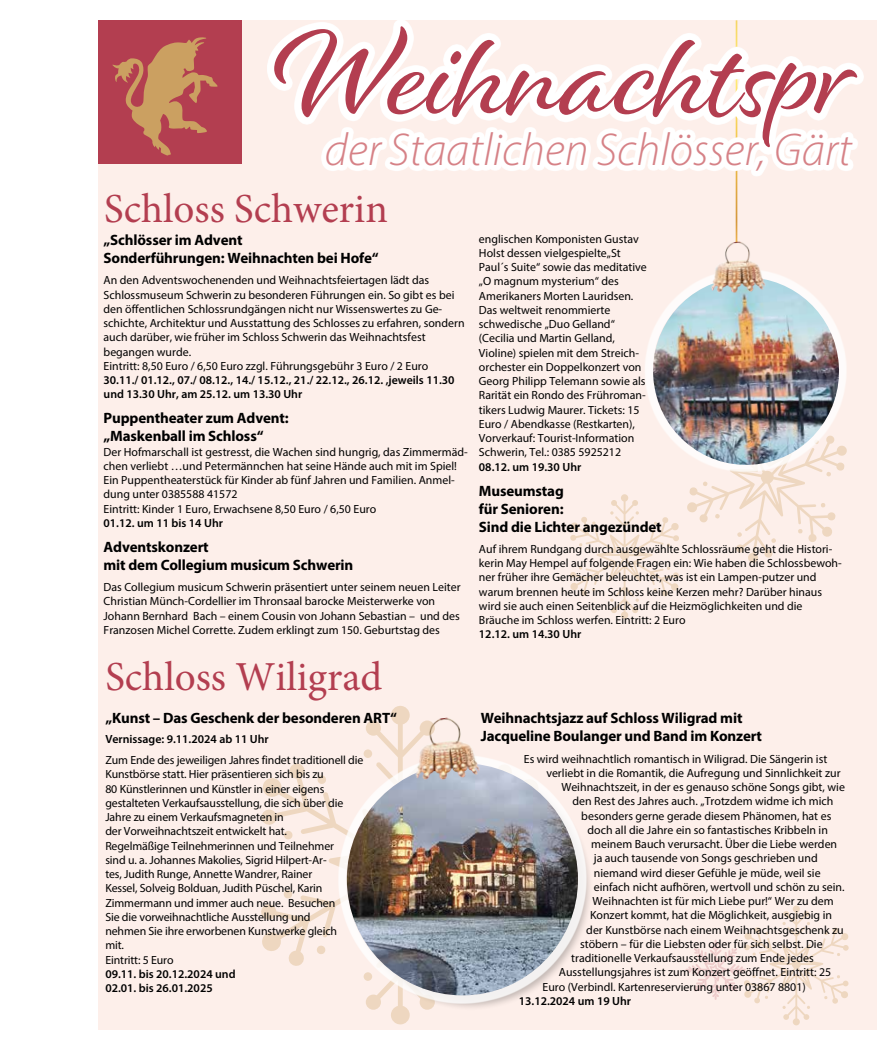
<style>
.page{position:relative;width:877px;height:1049px;background:#fff}
.page>*{position:absolute;margin:0;border:0;box-sizing:border-box;transform-origin:0 0}
.t1{font:126.12px "Alisha";color:#b33e50}
.t2{font:italic 300 46.25px "Myriad Pro";color:#d68287}
.t3{font:41.25px "Minion Pro";color:#b33e50}
.t4{font:700 15px/18px "Myriad Pro";letter-spacing:-.01em;color:#000}
.t5{font:11.88px/14.2px "Myriad Pro";color:#000}
.t6{font:600 11.88px/14.2px "Myriad Pro";color:#000}
</style>
<div class="page">
<div style="left:98px;top:20px;width:779px;height:1009px;background:#fdefea"></div>
<svg style="left:261px;top:706px;width:200px;height:318px"></svg>
<svg style="left:283px;top:830px;width:10px;height:10px"></svg>
<svg style="left:317px;top:775px;width:10px;height:9px"></svg>
<svg style="left:685px;top:905px;width:164px;height:120px"></svg>
<svg style="left:570px;top:494px;width:109px;height:125px"></svg>
<svg style="left:687px;top:480px;width:149px;height:83px"></svg>
<div style="left:98px;top:20px;width:144px;height:144px;background:#b33e50"></div>
<svg style="left:112px;top:37px;width:106px;height:118px"></svg>
<div style="left:349px;top:765px;width:245px;height:246px;background:#000;opacity:.24"></div>
<div style="left:338px;top:755px;width:248px;height:249px;background:#fff;opacity:.82"></div>
<img style="left:347px;top:763px;width:231px;height:232px">
<img style="left:410px;top:734px;width:77px;height:51px">
<svg style="left:736px;top:180px;width:1px;height:55px"></svg>
<svg style="left:645px;top:273px;width:202px;height:207px"></svg>
<img style="left:650px;top:277px;width:192px;height:191px">
<img style="left:707px;top:258px;width:65px;height:39px">
<div style="left:267px;top:19px;width:610px;height:140px;background:linear-gradient(to right,#fef9f7,#fef6f2)"></div>
<svg style="left:321px;top:127px;width:556px;height:53px;fill:#fff"></svg>
<h1 class="t1" style="left:275px;top:-2px;width:582px">Weihnachtspr</h1>
<h2 class="t2" style="left:325px;top:122px;width:528px">der Staatlichen Schlösser, Gärt</h2>
<h3 class="t3" style="left:104px;top:181px;width:285px">Schloss Schwerin</h3>
<p class="t4" style="left:104px;top:230px;width:277px">„Schlösser im Advent<br>Sonderführungen: Weihnachten bei Hofe“</p>
<p class="t5" style="left:104px;top:273px;width:363px">An den Adventswochenenden und Weihnachtsfeiertagen lädt das Schlossmuseum Schwerin zu besonderen Führungen ein. So gibt es bei den öffentlichen Schlossrundgängen nicht nur Wissenswertes zu Ge&shy;schichte, Architektur und Ausstattung des Schlosses zu erfahren, sondern auch darüber, wie früher im Schloss Schwerin das Weihnachtsfest begangen wurde.<br>Eintritt: 8,50 Euro / 6,50 Euro zzgl. Führungsgebühr 3 Euro / 2 Euro</p>
<p class="t6" style="left:104px;top:373px;width:353px">30.11./ 01.12., 07./ 08.12., 14./ 15.12., 21./ 22.12., 26.12. ,jeweils 11.30 und 13.30 Uhr, am 25.12. um 13.30 Uhr</p>
<p class="t4" style="left:104px;top:409px;width:187px">Puppentheater zum Advent: „Maskenball im Schloss“</p>
<p class="t5" style="left:104px;top:444px;width:366px">Der Hofmarschall ist gestresst, die Wachen sind hungrig, das Zimmermäd&shy;chen verliebt …und Petermännchen hat seine Hände auch mit im Spiel!<br>Ein Puppentheaterstück für Kinder ab fünf Jahren und Familien. Anmel&shy;dung unter 0385588 41572<br>Eintritt: Kinder 1 Euro, Erwachsene 8,50 Euro / 6,50 Euro</p>
<p class="t6" style="left:104px;top:515px;width:121px">01.12. um 11 bis 14 Uhr</p>
<p class="t4" style="left:104px;top:537px;width:251px">Adventskonzert<br>mit dem Collegium musicum Schwerin</p>
<p class="t5" style="left:104px;top:580px;width:359px">Das Collegium musicum Schwerin präsentiert unter seinem neuen Leiter Christian Münch-Cordellier im Thronsaal barocke Meisterwerke von Johann Bernhard Bach – einem Cousin von Johann Sebastian – und des Franzosen Michel Corrette. Zudem erklingt zum 150. Geburtstag des</p>
<h3 class="t3" style="left:105px;top:649px;width:279px">Schloss Wiligrad</h3>
<p class="t4" style="left:105px;top:709px;width:293px">„Kunst – Das Geschenk der besonderen ART“</p>
<p class="t6" style="left:105px;top:731px;width:165px">Vernissage: 9.11.2024 ab 11 Uhr</p>
<p class="t5" style="left:105px;top:753px;width:260px">Zum Ende des jeweiligen Jahres findet traditionell die Kunstbörse statt. Hier präsentieren sich bis zu<br>80 Künstlerinnen und Künstler in einer eigens gestalteten Verkaufsausstellung, die sich über die Jahre zu einem Verkaufsmagneten in<br>der Vorweihnachtszeit entwickelt hat.<br>Regelmäßige Teilnehmerinnen und Teilnehmer<br>sind u. a. Johannes Makolies, Sigrid Hilpert-Ar-<br>tes, Judith Runge, Annette Wandrer, Rainer<br>Kessel, Solveig Bolduan, Judith Püschel, Karin Zimmermann und immer auch neue. Besuchen<br>Sie die vorweihnachtliche Ausstellung und<br>nehmen Sie ihre erworbenen Kunstwerke gleich<br>mit.<br>Eintritt: 5 Euro</p>
<p class="t6" style="left:105px;top:966px;width:132px">09.11. bis 20.12.2024 und<br>02.01. bis 26.01.2025</p>
<p class="t5" style="left:479px;top:231px;width:169px">englischen Komponisten Gustav<br>Holst dessen vielgespielte„St<br>Paul´s Suite“ sowie das meditative „O magnum mysterium“ des<br>Amerikaners Morten Lauridsen.<br>Das weltweit renommierte schwedische „Duo Gelland“ (Cecilia und Martin Gelland,<br>Violine) spielen mit dem Streich&shy;orchester ein Doppelkonzert von<br>Georg Philipp Telemann sowie als<br>Rarität ein Rondo des Frühroman&shy;tikers Ludwig Maurer. Tickets: 15<br>Euro / Abendkasse (Restkarten),<br>Vorverkauf: Tourist-Information<br>Schwerin, Tel.: 0385 5925212</p>
<p class="t6" style="left:479px;top:459px;width:104px">08.12. um 19.30 Uhr</p>
<p class="t4" style="left:479px;top:481px;width:184px">Museumstag<br>für Senioren:<br>Sind die Lichter angezündet</p>
<p class="t5" style="left:479px;top:542px;width:364px">Auf ihrem Rundgang durch ausgewählte Schlossräume geht die Histori&shy;kerin May Hempel auf folgende Fragen ein: Wie haben die Schlossbewoh&shy;ner früher ihre Gemächer beleuchtet, was ist ein Lampen-putzer und warum brennen heute im Schloss keine Kerzen mehr? Darüber hinaus wird sie auch einen Seitenblick auf die Heizmöglichkeiten und die Bräuche im Schloss werfen. Eintritt: 2 Euro</p>
<p class="t6" style="left:479px;top:627px;width:104px">12.12. um 14.30 Uhr</p>
<p class="t4" style="left:481px;top:709px;width:283px">Weihnachtsjazz auf Schloss Wiligrad mit<br>Jacqueline Boulanger und Band im Konzert</p>
<p class="t5" style="left:524px;top:751px;width:305px">Es wird weihnachtlich romantisch in Wiligrad. Die Sängerin ist</p>
<p class="t5" style="left:546px;top:765px;width:296px">verliebt in die Romantik, die Aufregung und Sinnlichkeit zur</p>
<p class="t5" style="left:561px;top:780px;width:285px">Weihnachtszeit, in der es genauso schöne Songs gibt, wie</p>
<p class="t5" style="left:573px;top:794px;width:262px">den Rest des Jahres auch. „Trotzdem widme ich mich</p>
<p class="t5" style="left:581px;top:808px;width:252px">besonders gerne gerade diesem Phänomen, hat es</p>
<p class="t5" style="left:588px;top:822px;width:242px">doch all die Jahre ein so fantastisches Kribbeln in</p>
<p class="t5" style="left:591px;top:837px;width:247px">meinem Bauch verursacht. Über die Liebe werden</p>
<p class="t5" style="left:594px;top:851px;width:225px">ja auch tausende von Songs geschrieben und</p>
<p class="t5" style="left:594px;top:865px;width:228px">niemand wird dieser Gefühle je müde, weil sie</p>
<p class="t5" style="left:594px;top:879px;width:252px">einfach nicht aufhören, wertvoll und schön zu sein.</p>
<p class="t5" style="left:593px;top:894px;width:243px">Weihnachten ist für mich Liebe pur!“ Wer zu dem</p>
<p class="t5" style="left:590px;top:908px;width:244px">Konzert kommt, hat die Möglichkeit, ausgiebig in</p>
<p class="t5" style="left:586px;top:922px;width:259px">der Kunstbörse nach einem Weihnachtsgeschenk zu</p>
<p class="t5" style="left:580px;top:936px;width:244px">stöbern – für die Liebsten oder für sich selbst. Die</p>
<p class="t5" style="left:571px;top:951px;width:244px">traditionelle Verkaufsausstellung zum Ende jedes</p>
<p class="t5" style="left:559px;top:965px;width:274px">Ausstellungsjahres ist zum Konzert geöffnet. Eintritt: 25</p>
<p class="t5" style="left:543px;top:979px;width:265px">Euro (Verbindl. Kartenreservierung unter 03867 8801)</p>
<p class="t6" style="left:519px;top:993px;width:114px">13.12.2024 um 19 Uhr</p>
</div>
